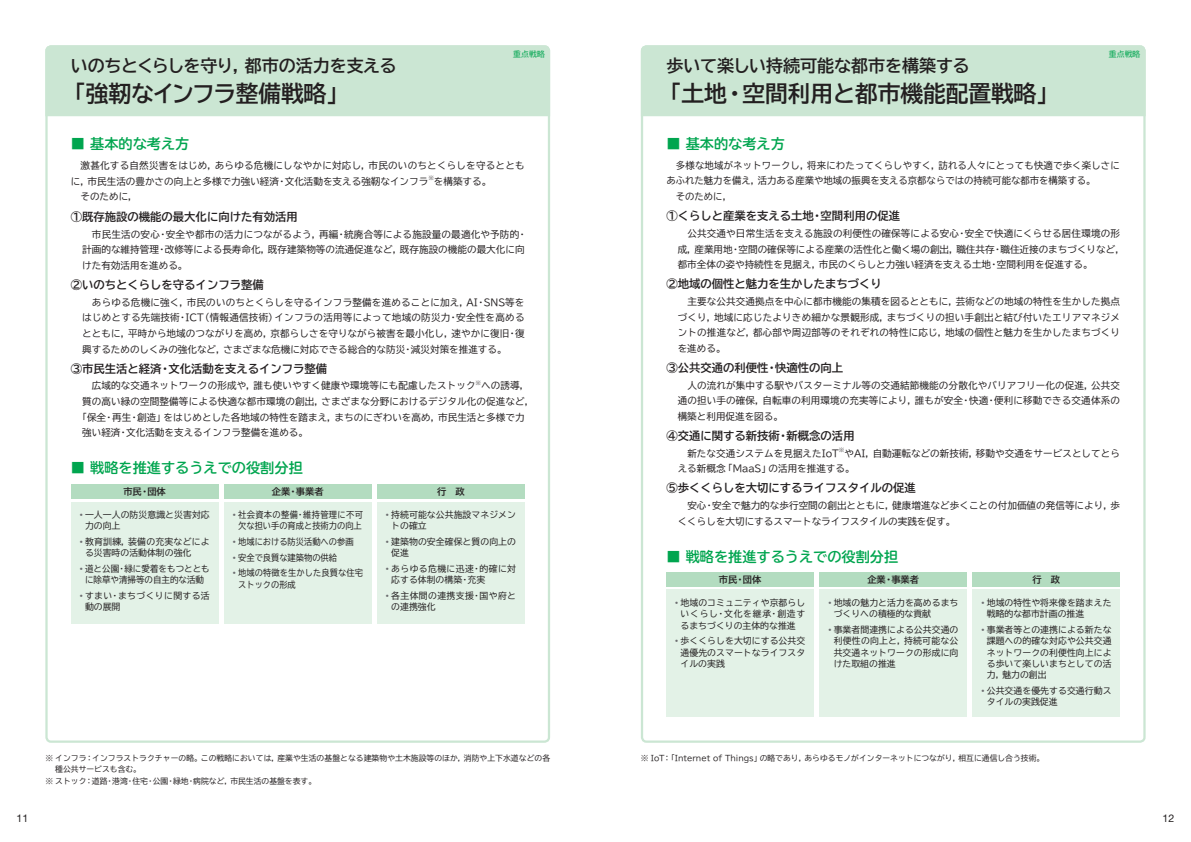
<style>
.page{position:relative;width:1191px;height:842px;background:#fff}
.page>*{position:absolute;margin:0;border:0;box-sizing:border-box;transform-origin:0 0}
.t1{font:700 22.7px "TBUD Go Std";color:#231f20}
.t2{font:700 17px "TBUD Go Std";letter-spacing:-.02em;color:#231f20}
.t3{font:700 17px "TBUD Go Std";color:#231f20}
.t4{font:700 14.2px "TBUDR Go Std";color:#00a54f}
.t5{font:700 11.3px "TBUD Go Std";color:#231f20}
.t6{font:10.6px "Helvetica Neue LT Std";color:#231f20}
.t7{font:9.6px/15.6px "TBUD Go Std";letter-spacing:.005em;color:#231f20}
.t8{font:700 9.2px "TBUD Go Std";color:#231f20}
.t9{font:8.9px/11.3px "TBUD Go Std";letter-spacing:.005em;color:#231f20}
.t10{font:8.9px/11.3px "TBUD Go Std";letter-spacing:.005em;color:#231f20;text-align:center;scale:.93 1}
.t11{font:8.9px/11.3px "TBUD Go Std";letter-spacing:.04em;color:#231f20}
.t12{font:8.9px/11.3px "TBUD Go Std";letter-spacing:.005em;color:#231f20;text-align:center;scale:.96 1}
.t13{font:7.8px/10.6px "TBUD Go Std";color:#231f20}
.t14{font:7.8px "TBUD Go Std";letter-spacing:.02em;color:#00a54f}
.t15{font:5.6px "TBUD Go Std";color:#231f20}
.s1{color:#6c6d70}
</style>
<div class="page">
<div style="left:640px;top:45px;width:506px;height:72px;background:#cbe6d3"></div>
<div style="left:45px;top:45px;width:506px;height:72px;background:#cbe6d3"></div>
<div style="left:666px;top:590px;width:148px;height:127px;background:#e3f2e7"></div>
<div style="left:71px;top:502px;width:147px;height:122px;background:#e3f2e7"></div>
<div style="left:666px;top:573px;width:148px;height:14px;background:#b3dcc0"></div>
<div style="left:71px;top:485px;width:147px;height:14px;background:#b3dcc0"></div>
<div style="left:819px;top:590px;width:148px;height:127px;background:#e3f2e7"></div>
<div style="left:224px;top:502px;width:147px;height:122px;background:#e3f2e7"></div>
<div style="left:819px;top:573px;width:148px;height:14px;background:#b3dcc0"></div>
<div style="left:224px;top:485px;width:147px;height:14px;background:#b3dcc0"></div>
<div style="left:972px;top:590px;width:148px;height:127px;background:#e3f2e7"></div>
<div style="left:377px;top:502px;width:147px;height:122px;background:#e3f2e7"></div>
<div style="left:972px;top:573px;width:148px;height:14px;background:#b3dcc0"></div>
<div style="left:377px;top:485px;width:147px;height:14px;background:#b3dcc0"></div>
<h2 class="t2" style="left:71px;top:51px;width:327px">いのちとくらしを守り，都市の活力を支える</h2>
<h1 class="t1" style="left:63px;top:75px;width:287px">「強靭なインフラ整備戦略」</h1>
<p class="t14" style="left:513px;top:48px;width:33px">重点戦略</p>
<p class="t14" style="left:1108px;top:48px;width:33px">重点戦略</p>
<h2 class="t3" style="left:666px;top:51px;width:304px">歩いて楽しい持続可能な都市を構築する</h2>
<h1 class="t1" style="left:658px;top:75px;width:402px">「土地・空間利用と都市機能配置戦略」</h1>
<h3 class="t4" style="left:666px;top:132px;width:120px">■ 基本的な考え方</h3>
<p class="t7" style="left:666px;top:157px;width:455px">　多様な地域がネットワークし，将来にわたってくらしやすく，訪れる人々にとっても快適で歩く楽しさにあふれた魅力を備え，活力ある産業や地域の振興を支える京都ならではの持続可能な都市を構築する。<br>　そのために，</p>
<p class="t5" style="left:666px;top:207px;width:235px">①くらしと産業を支える土地・空間利用の促進</p>
<p class="t7" style="left:677px;top:226px;width:449px">　公共交通や日常生活を支える施設の利便性の確保等による安心・安全で快適にくらせる居住環境の形成，産業用地・空間の確保等による産業の活性化と働く場の創出，職住共存・職住近接のまちづくりなど，都市全体の姿や持続性を見据え，市民のくらしと力強い経済を支える土地・空間利用を促進する。</p>
<p class="t5" style="left:666px;top:275px;width:217px">②地域の個性と魅力を生かしたまちづくり</p>
<p class="t7" style="left:677px;top:294px;width:444px;text-align:justify">　主要な公共交通拠点を中心に都市機能の集積を図るとともに，芸術などの地域の特性を生かした拠点づくり，地域に応じたよりきめ細かな景観形成，まちづくりの担い手創出と結び付いたエリアマネジメントの推進など，都心部や周辺部等のそれぞれの特性に応じ，地域の個性と魅力を生かしたまちづくりを進める。</p>
<p class="t5" style="left:666px;top:358px;width:178px">③公共交通の利便性・快適性の向上</p>
<p class="t7" style="left:677px;top:377px;width:444px;text-align:justify">　人の流れが集中する駅やバスターミナル等の交通結節機能の分散化やバリアフリー化の促進，公共交通の担い手の確保，自転車の利用環境の充実等により，誰もが安全・快適・便利に移動できる交通体系の構築と利用促進を図る。</p>
<p class="t5" style="left:666px;top:426px;width:190px">④交通に関する新技術・新概念の活用</p>
<p class="t7" style="left:677px;top:445px;width:163px">　新たな交通システムを見据えたIoT</p>
<p class="t15" style="left:839px;top:445px;width:7px">※</p>
<h3 class="t4" style="left:71px;top:132px;width:120px">■ 基本的な考え方</h3>
<p class="t7" style="left:71px;top:158px;width:455px">　激甚化する自然災害をはじめ，あらゆる危機にしなやかに対応し，市民のいのちとくらしを守るとともに，市民生活の豊かさの向上と多様で力強い経済・文化活動を支える強靭なインフラ</p>
<p class="t15" style="left:428px;top:173px;width:7px">※</p>
<p class="t7" style="left:434px;top:173px;width:59px">を構築する。</p>
<p class="t7" style="left:71px;top:189px;width:68px">　そのために，</p>
<p class="t5" style="left:71px;top:207px;width:228px">①既存施設の機能の最大化に向けた有効活用</p>
<p class="t7" style="left:82px;top:226px;width:446px">　市民生活の安心・安全や都市の活力につながるよう，再編・統廃合等による施設量の最適化や予防的・計画的な維持管理・改修等による長寿命化，既存建築物等の流通促進など，既存施設の機能の最大化に向けた有効活用を進める。</p>
<p class="t5" style="left:71px;top:275px;width:194px">②いのちとくらしを守るインフラ整備</p>
<p class="t7" style="left:82px;top:294px;width:444px;text-align:justify">　あらゆる危機に強く，市民のいのちとくらしを守るインフラ整備を進めることに加え，AI・SNS等をはじめとする先端技術・ICT（情報通信技術）インフラの活用等によって地域の防災力・安全性を高めるとともに，平時から地域のつながりを高め，京都らしさを守りながら被害を最小化し，速やかに復旧・復興するためのしくみの強化など，さまざまな危機に対応できる総合的な防災・減災対策を推進する。</p>
<p class="t5" style="left:71px;top:359px;width:258px">③市民生活と経済・文化活動を支えるインフラ整備</p>
<p class="t7" style="left:82px;top:378px;width:395px">　広域的な交通ネットワークの形成や，誰も使いやすく健康や環境等にも配慮したストック</p>
<p class="t15" style="left:475px;top:378px;width:7px">※</p>
<p class="t7" style="left:481px;top:378px;width:50px">への誘導，</p>
<p class="t7" style="left:82px;top:393px;width:453px">質の高い緑の空間整備等による快適な都市環境の創出，さまざまな分野におけるデジタル化の促進など，</p>
<p class="t7" style="left:77px;top:409px;width:449px">「保全・再生・創造」をはじめとした各地域の特性を踏まえ，まちのにぎわいを高め，市民生活と多様で力</p>
<p class="t7" style="left:82px;top:425px;width:227px">強い経済・文化活動を支えるインフラ整備を進める。</p>
<h3 class="t4" style="left:71px;top:456px;width:233px">■ 戦略を推進するうえでの役割分担</h3>
<p class="t7" style="left:677px;top:445px;width:444px;text-indent:167px">やAI，自動運転などの新技術，移動や交通をサービスとしてとらえる新概念「MaaS」の活用を推進する。</p>
<p class="t5" style="left:666px;top:479px;width:251px">⑤歩くくらしを大切にするライフスタイルの促進</p>
<p class="t7" style="left:677px;top:498px;width:444px">　安心・安全で魅力的な歩行空間の創出とともに，健康増進など歩くことの付加価値の発信等により，歩くくらしを大切にするスマートなライフスタイルの実践を促す。</p>
<h3 class="t4" style="left:666px;top:545px;width:233px">■ 戦略を推進するうえでの役割分担</h3>
<p class="t8" style="left:123px;top:484px;width:44px">市民・団体</p>
<p class="t8" style="left:272px;top:484px;width:53px">企業・事業者</p>
<p class="t8" style="left:437px;top:484px;width:29px">行　政</p>
<p class="t10" style="left:232px;top:509px;width:142px"><span class="s1">•</span> 社会資本の整備・維持管理に不可欠な担い手の育成と技術力の向上</p>
<p class="t10" style="left:232px;top:536px;width:132px"><span class="s1">•</span> 地域における防災活動への参画</p>
<p class="t10" style="left:232px;top:551px;width:114px"><span class="s1">•</span> 安全で良質な建築物の供給</p>
<p class="t10" style="left:238px;top:567px;width:136px;text-align:left;text-indent:-6px"><span class="s1">•</span> 地域の特徴を生かした良質な住宅ストックの形成</p>
<p class="t8" style="left:867px;top:572px;width:53px">企業・事業者</p>
<p class="t9" style="left:391px;top:509px;width:126px;text-indent:-6px"><span class="s1">•</span> 持続可能な公共施設マネジメントの確立</p>
<p class="t9" style="left:391px;top:536px;width:126px;text-indent:-6px"><span class="s1">•</span> 建築物の安全確保と質の向上の促進</p>
<p class="t11" style="left:391px;top:563px;width:126px;text-indent:-6px"><span class="s1">•</span> あらゆる危機に迅速・的確に対応する体制の構築・充実</p>
<p class="t11" style="left:391px;top:590px;width:126px;text-indent:-6px"><span class="s1">•</span> 各主体間の連携支援・国や府との連携強化</p>
<p class="t9" style="left:85px;top:509px;width:126px;text-indent:-6px"><span class="s1">•</span> 一人一人の防災意識と災害対応力の向上</p>
<p class="t9" style="left:85px;top:536px;width:126px;text-indent:-6px"><span class="s1">•</span> 教育訓練，装備の充実などによる災害時の活動体制の強化</p>
<p class="t12" style="left:79px;top:563px;width:137px"><span class="s1">•</span> 道と公園・緑に愛着をもつとともに除草や清掃等の自主的な活動</p>
<p class="t11" style="left:85px;top:590px;width:126px;text-indent:-6px"><span class="s1">•</span> すまい・まちづくりに関する活動の展開</p>
<p class="t8" style="left:719px;top:572px;width:44px">市民・団体</p>
<p class="t8" style="left:1032px;top:572px;width:29px">行　政</p>
<p class="t9" style="left:833px;top:597px;width:126px;text-indent:-6px"><span class="s1">•</span> 地域の魅力と活力を高めるまちづくりへの積極的な貢献</p>
<p class="t9" style="left:833px;top:624px;width:126px;text-align:justify;text-indent:-6px"><span class="s1">•</span> 事業者間連携による公共交通の利便性の向上と，持続可能な公共交通ネットワークの形成に向けた取組の推進</p>
<p class="t9" style="left:986px;top:597px;width:126px;text-indent:-6px"><span class="s1">•</span> 地域の特性や将来像を踏まえた戦略的な都市計画の推進</p>
<p class="t9" style="left:986px;top:624px;width:126px;text-align:justify;text-indent:-6px"><span class="s1">•</span> 事業者等との連携による新たな課題への的確な対応や公共交通ネットワークの利便性向上による歩いて楽しいまちとしての活力，魅力の創出</p>
<p class="t9" style="left:986px;top:685px;width:126px;text-indent:-6px"><span class="s1">•</span> 公共交通を優先する交通行動スタイルの実践促進</p>
<p class="t9" style="left:680px;top:597px;width:126px;text-align:justify;text-indent:-6px"><span class="s1">•</span> 地域のコミュニティや京都らしいくらし・文化を継承・創造するまちづくりの主体的な推進</p>
<p class="t9" style="left:680px;top:635px;width:126px;text-align:justify;text-indent:-6px"><span class="s1">•</span> 歩くくらしを大切にする公共交通優先のスマートなライフスタイルの実践</p>
<p class="t13" style="left:55px;top:753px;width:496px;text-indent:-10px">※ インフラ：インフラストラクチャーの略。この戦略においては，産業や生活の基盤となる建築物や土木施設等のほか，消防や上下水道などの各種公共サービスも含む。</p>
<p class="t13" style="left:45px;top:775px;width:272px">※ ストック：道路・港湾・住宅・公園・緑地・病院など，市民生活の基盤を表す。</p>
<p class="t13" style="left:641px;top:753px;width:405px">※ IoT：「Internet of Things」の略であり，あらゆるモノがインターネットにつながり，相互に通信し合う技術。</p>
<p class="t6" style="left:17px;top:812px;width:13px">11</p>
<p class="t6" style="left:1162px;top:812px;width:13px">12</p>
</div>
